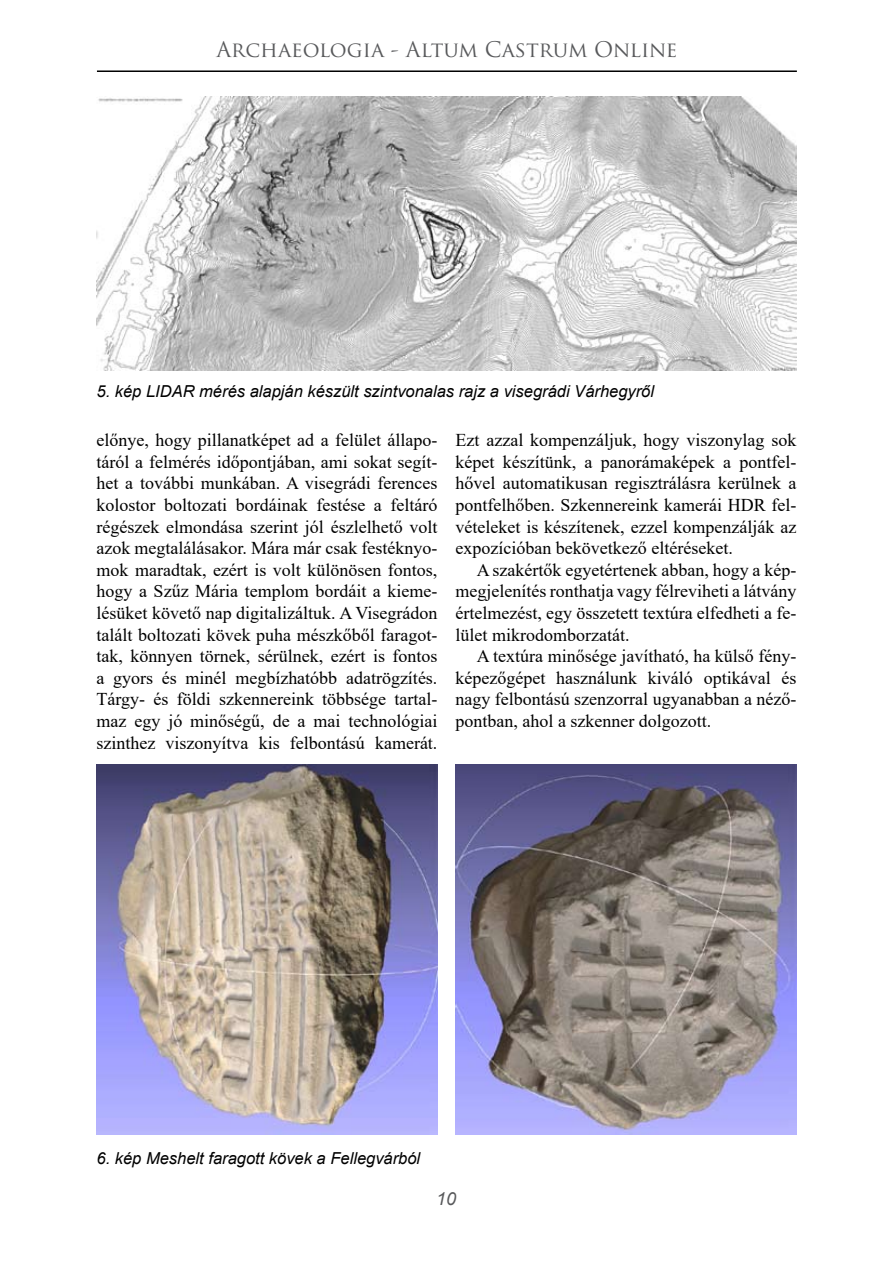
<style>
.page{position:relative;width:893px;height:1263px;background:#fff}
.page>*{position:absolute;margin:0;border:0;box-sizing:border-box;transform-origin:0 0}
.t1{font:21px "Trajan Pro";color:#58595b}
.t2{font:18px/21.6px "Times New Roman";color:#000;text-align:justify}
.t3{font:italic 18px "Arial";color:#58595b}
.t4{font:italic 16.5px "Arial";color:#000}
</style>
<div class="page">
<hr style="left:97px;top:70px;width:700px;height:2px;background:#000">
<img style="left:97px;top:97px;width:699px;height:273px">
<img style="left:97px;top:765px;width:340px;height:370px">
<img style="left:455px;top:765px;width:341px;height:370px">
<p class="t1" style="left:216px;top:36px;width:463px">Archaeologia - Altum Castrum Online</p>
<p class="t4" style="left:97px;top:381px;width:559px">5. kép LIDAR mérés alapján készült szintvonalas rajz a visegrádi Várhegyről</p>
<p class="t2" style="left:97px;top:429px;width:342px">előnye, hogy pillanatképet ad a felület állapo&shy;táról a felmérés időpontjában, ami sokat segít&shy;het a további munkában. A visegrádi ferences kolostor boltozati bordáinak festése a feltáró régészek elmondása szerint jól észlelhető volt azok megtalálásakor. Mára már csak festéknyo&shy;mok maradtak, ezért is volt különösen fontos, hogy a Szűz Mária templom bordáit a kieme&shy;lésüket követő nap digitalizáltuk. A Visegrádon talált boltozati kövek puha mészkőből faragot&shy;tak, könnyen törnek, sérülnek, ezért is fontos a gyors és minél megbízhatóbb adatrögzítés.<br>Tárgy- és földi szkennereink többsége tartal&shy;maz egy jó minőségű, de a mai technológiai szinthez viszonyítva kis felbontású kamerát.</p>
<p class="t2" style="left:455px;top:429px;width:342px">Ezt azzal kompenzáljuk, hogy viszonylag sok képet készítünk, a panorámaképek a pontfel&shy;hővel automatikusan regisztrálásra kerülnek a pontfelhőben. Szkennereink kamerái HDR fel&shy;vételeket is készítenek, ezzel kompenzálják az expozícióban bekövetkező eltéréseket.</p>
<p class="t2" style="left:455px;top:558px;width:342px;text-indent:21px">A szakértők egyetértenek abban, hogy a kép&shy;megjelenítés ronthatja vagy félreviheti a látvány értelmezést, egy összetett textúra elfedheti a fe&shy;lület mikrodomborzatát.</p>
<p class="t2" style="left:455px;top:645px;width:342px;text-indent:21px">A textúra minősége javítható, ha külső fény&shy;képezőgépet használunk kiváló optikával és nagy felbontású szenzorral ugyanabban a néző&shy;pontban, ahol a szkenner dolgozott.</p>
<p class="t4" style="left:97px;top:1147px;width:325px">6. kép Meshelt faragott kövek a Fellegvárból</p>
<p class="t3" style="left:436px;top:1187px;width:22px">10</p>
</div>
